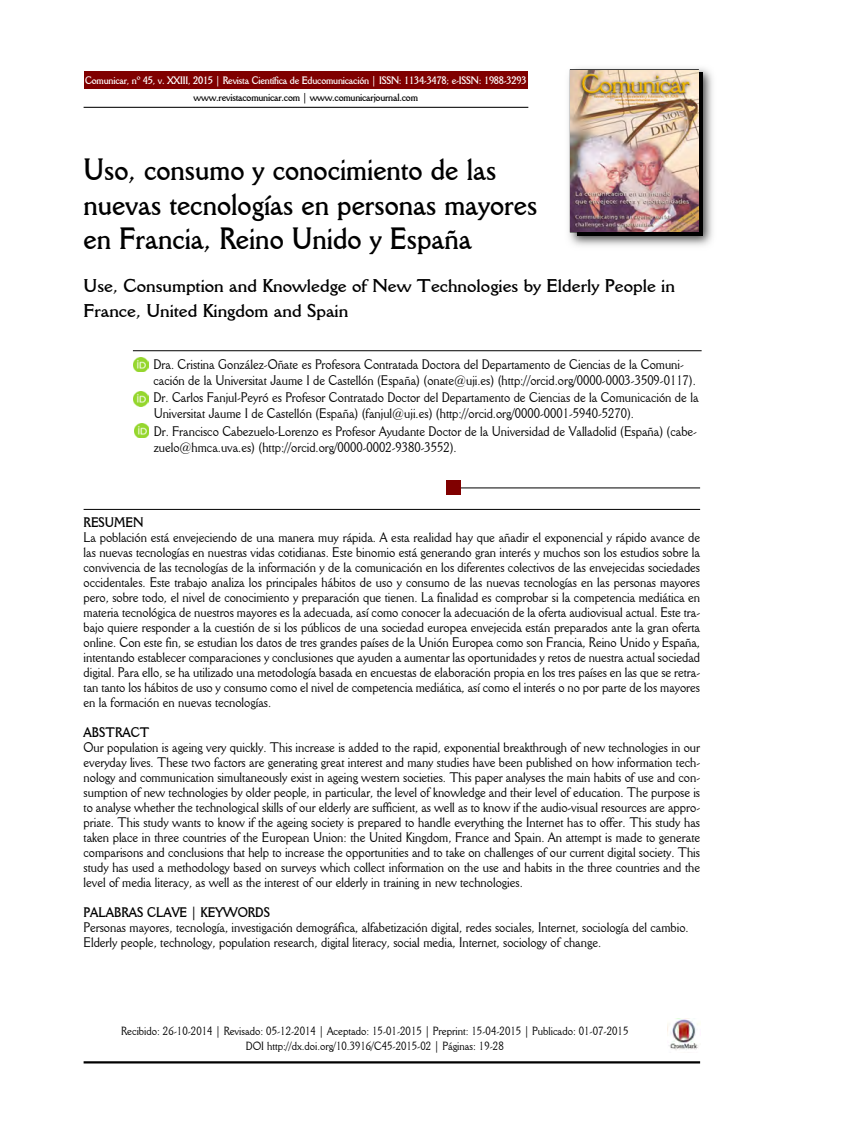
<style>
.page{position:relative;width:849px;height:1127px;background:#fff}
.page>*{position:absolute;margin:0;border:0;box-sizing:border-box;transform-origin:0 0}
.t1{font:700 30px/34.5px "Della Robbia BT";color:#000;scale:.9 1}
.t2{font:700 18px/26px "Della Robbia BT";color:#000}
.t3{font:13.5px/15px "Della Robbia BT";color:#000;scale:.9 1}
.t4{font:700 13.5px "Della Robbia BT";color:#000;scale:.9 1}
.t5{font:11.55px/15px "Della Robbia BT";color:#000;text-align:center;scale:.9 1}
.t6{font:700 10.5px "Della Robbia BT";letter-spacing:-.02em;color:#fff;scale:.9 1}
.t7{font:700 10.5px "Della Robbia BT";letter-spacing:-.02em;color:#000;scale:.9 1}
</style>
<div class="page">
<svg style="left:83px;top:106px;width:446px;height:2px"></svg>
<div style="left:84px;top:71px;width:444px;height:17px;background:#800000"></div>
<img style="left:568px;top:68px;width:145px;height:178px">
<img style="left:577px;top:73px;width:125px;height:163px">
<img style="left:571px;top:70px;width:127px;height:162px">
<svg style="left:132px;top:350px;width:570px;height:1px"></svg>
<svg style="left:83px;top:508px;width:618px;height:2px"></svg>
<svg style="left:461px;top:487px;width:240px;height:1px"></svg>
<img style="left:668px;top:1018px;width:32px;height:32px">
<hr style="left:84px;top:1061px;width:616px;height:2px;background:#000">
<div style="left:446px;top:481px;width:15px;height:14px;background:#800000"></div>
<img style="left:134px;top:357px;width:15px;height:15px">
<svg style="left:133px;top:394px;width:12px;height:13px"></svg>
<img style="left:134px;top:391px;width:15px;height:15px">
<img style="left:134px;top:423px;width:15px;height:15px">
<p class="t6" style="left:85px;top:74px;width:492px">Comunicar, nº 45, v. XXIII, 2015 | Revista Científica de Educomunicación | ISSN: 1134-3478; e-ISSN: 1988-3293</p>
<p class="t7" style="left:194px;top:91px;width:251px">www.revistacomunicar.com | www.comunicarjournal.com</p>
<h1 class="t1" style="left:84px;top:152px;width:506px">Uso, consumo y conocimiento de las nuevas tecnologías en personas mayores en Francia, Reino Unido y España</h1>
<h2 class="t2" style="left:84px;top:272px;width:593px">Use, Consumption and Knowledge of New Technologies by Elderly People in<br>France, United Kingdom and Spain</h2>
<p class="t3" style="left:153px;top:356px;width:604px;line-height:15.8px">Dra. Cristina González-Oñate es Profesora Contratada Doctora del Departamento de Ciencias de la Comuni - cación de la Universitat Jaume I de Castellón (España) (onate@uji.es) (http://orcid.org/0000-0003-3509-0117).</p>
<p class="t3" style="left:153px;top:390px;width:607px;line-height:15.8px">Dr. Carlos Fanjul-Peyró es Profesor Contratado Doctor del Departamento de Ciencias de la Comunicación de la<br>Universitat Jaume I de Castellón (España) (fanjul@uji.es) (http://orcid.org/0000-0001-5940-5270).</p>
<p class="t3" style="left:154px;top:423px;width:605px;line-height:15.8px">Dr. Francisco Cabezuelo-Lorenzo es Profesor Ayudante Doctor de la Universidad de Valladolid (España) (cabe&shy;zuelo@hmca.uva.es) (http://orcid.org/0000-0002-9380-3552).</p>
<p class="t4" style="left:84px;top:514px;width:68px">RESUMEN</p>
<p class="t3" style="left:84px;top:530px;width:687px;text-align:justify">La población está envejeciendo de una manera muy rápida. A esta realidad hay que añadir el exponencial y rápido avance de las nuevas tecnologías en nuestras vidas cotidianas. Este binomio está generando gran interés y muchos son los estudios sobre la convivencia de las tecnologías de la información y de la comunicación en los diferentes colectivos de las envejecidas sociedades occidentales. Este trabajo analiza los principales hábitos de uso y consumo de las nuevas tecnologías en las personas mayores pero, sobre todo, el nivel de conocimiento y preparación que tienen. La finalidad es comprobar si la competencia mediática en materia tecnológica de nuestros mayores es la adecuada, así como conocer la adecuación de la oferta audiovisual actual. Este tra&shy;bajo quiere responder a la cuestión de si los públicos de una sociedad europea envejecida están preparados ante la gran oferta online. Con este fin, se estudian los datos de tres grandes países de la Unión Europea como son Francia, Reino Unido y España, intentando establecer comparaciones y conclusiones que ayuden a aumentar las oportunidades y retos de nuestra actual sociedad digital. Para ello, se ha utilizado una metodología basada en encuestas de elaboración propia en los tres países en las que se retra&shy;tan tanto los hábitos de uso y consumo como el nivel de competencia mediática, así como el interés o no por parte de los mayores en la formación en nuevas tecnologías.</p>
<p class="t4" style="left:84px;top:724px;width:75px">ABSTRACT</p>
<p class="t3" style="left:84px;top:740px;width:687px;text-align:justify">Our population is ageing very quickly. This increase is added to the rapid, exponential breakthrough of new technologies in our everyday lives. These two factors are generating great interest and many studies have been published on how information tech&shy;nology and communication simultaneously exist in ageing western societies. This paper analyses the main habits of use and con&shy;sumption of new technologies by older people, in particular, the level of knowledge and their level of education. The purpose is to analyse whether the technological skills of our elderly are sufficient, as well as to know if the audio-visual resources are appro&shy;priate. This study wants to know if the ageing society is prepared to handle everything the Internet has to offer. This study has taken place in three countries of the European Union: the United Kingdom, France and Spain. An attempt is made to generate comparisons and conclusions that help to increase the opportunities and to take on challenges of our current digital society. This study has used a methodology based on surveys which collect information on the use and habits in the three countries and the level of media literacy, as well as the interest of our elderly in training in new technologies.</p>
<p class="t4" style="left:84px;top:904px;width:209px">PALABRAS CLAVE | KEYWORDS</p>
<p class="t3" style="left:84px;top:920px;width:674px">Personas mayores, tecnología, investigación demográfica, alfabetización digital, redes sociales, Internet, sociología del cambio.<br>Elderly people, technology, population research, digital literacy, social media, Internet, sociology of change.</p>
<p class="t5" style="left:121px;top:1023px;width:565px">Recibido: 26-10-2014 | Revisado: 05-12-2014 | Aceptado: 15-01-2015 | Preprint: 15-04-2015 | Publicado: 01-07-2015<br>DOI http://dx.doi.org/10.3916/C45-2015-02 | Páginas: 19-28</p>
</div>
